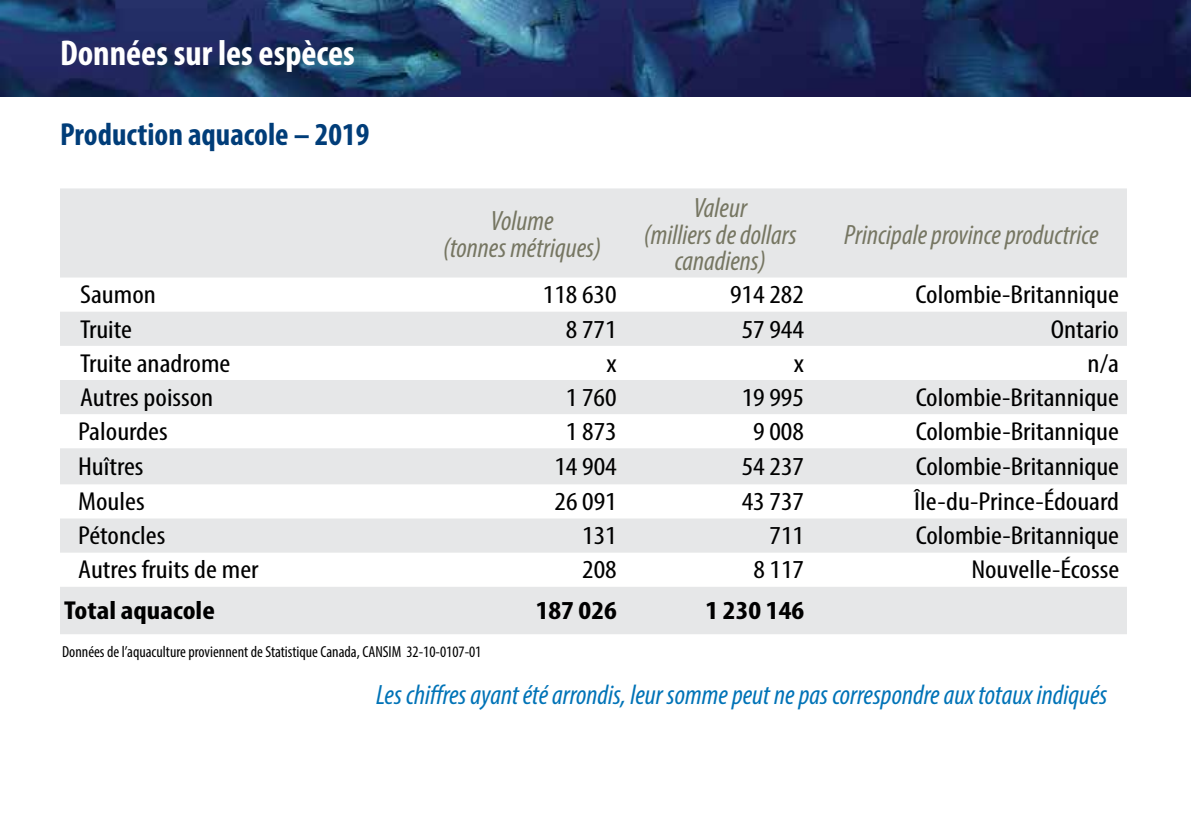
<style>
.page{position:relative;width:1191px;height:840px;background:#fff}
.page>*{position:absolute;margin:0;border:0;box-sizing:border-box;transform-origin:0 0}
.t1{font:700 condensed 36px "Myriad Pro";color:#fff}
.t2{font:700 condensed 32px "Myriad Pro";color:#003d79}
.t3{font:italic condensed 28px/26px "Myriad Pro";color:#767662;text-align:center}
.t4{font:italic condensed 28px "Myriad Pro";color:#0073b7}
.t5{font:condensed 26px "Myriad Pro";color:#000;scale:1.15 1}
.t6{font:700 condensed 26px "Myriad Pro";color:#000;scale:1.15 1}
.t7{font:condensed 16px "Myriad Pro";color:#000}
</style>
<div class="page">
<img style="left:0;top:0;width:1191px;height:96px">
<svg style="left:60px;top:188px;width:1067px;height:446px;fill:#e6e7e8"></svg>
<h1 class="t1" style="left:60px;top:31px;width:296px">Données sur les espèces</h1>
<p class="t2" style="left:60px;top:114px;width:311px">Production aquacole – 2019</p>
<p class="t3" style="left:443px;top:208px;width:160px">Volume<br>(tonnes métriques)</p>
<p class="t3" style="left:643px;top:195px;width:155px">Valeur<br>(milliers de dollars canadiens)</p>
<p class="t3" style="left:844px;top:221px;width:256px">Principale province productrice</p>
<p class="t5" style="left:80px;top:279px;width:68px">Saumon</p>
<p class="t5" style="left:543px;top:279px;width:66px">118 630</p>
<p class="t5" style="left:730px;top:279px;width:66px">914 282</p>
<p class="t5" style="left:915px;top:279px;width:178px">Colombie-Britannique</p>
<p class="t5" style="left:80px;top:313px;width:47px">Truite</p>
<p class="t5" style="left:566px;top:313px;width:46px">8 771</p>
<p class="t5" style="left:741px;top:313px;width:56px">57 944</p>
<p class="t5" style="left:1050px;top:313px;width:61px">Ontario</p>
<p class="t5" style="left:80px;top:347px;width:132px">Truite anadrome</p>
<p class="t5" style="left:606px;top:347px;width:10px">x</p>
<p class="t5" style="left:794px;top:347px;width:10px">x</p>
<p class="t5" style="left:1087px;top:347px;width:29px">n/a</p>
<p class="t5" style="left:80px;top:381px;width:117px">Autres poisson</p>
<p class="t5" style="left:566px;top:381px;width:46px">1 760</p>
<p class="t5" style="left:741px;top:381px;width:56px">19 995</p>
<p class="t5" style="left:915px;top:381px;width:178px">Colombie-Britannique</p>
<p class="t5" style="left:78px;top:415px;width:79px">Palourdes</p>
<p class="t5" style="left:566px;top:415px;width:46px">1 873</p>
<p class="t5" style="left:753px;top:415px;width:46px">9 008</p>
<p class="t5" style="left:915px;top:415px;width:178px">Colombie-Britannique</p>
<p class="t5" style="left:78px;top:450px;width:58px">Huîtres</p>
<p class="t5" style="left:554px;top:450px;width:56px">14 904</p>
<p class="t5" style="left:741px;top:450px;width:56px">54 237</p>
<p class="t5" style="left:915px;top:450px;width:178px">Colombie-Britannique</p>
<p class="t5" style="left:78px;top:485px;width:59px">Moules</p>
<p class="t5" style="left:554px;top:485px;width:56px">26 091</p>
<p class="t5" style="left:742px;top:485px;width:56px">43 737</p>
<p class="t5" style="left:914px;top:485px;width:180px">Île-du-Prince-Édouard</p>
<p class="t5" style="left:78px;top:519px;width:77px">Pétoncles</p>
<p class="t5" style="left:582px;top:519px;width:32px">131</p>
<p class="t5" style="left:769px;top:519px;width:32px">711</p>
<p class="t5" style="left:915px;top:519px;width:178px">Colombie-Britannique</p>
<p class="t5" style="left:78px;top:553px;width:158px">Autres fruits de mer</p>
<p class="t5" style="left:582px;top:553px;width:32px">208</p>
<p class="t5" style="left:753px;top:553px;width:46px">8 117</p>
<p class="t5" style="left:971px;top:553px;width:130px">Nouvelle-Écosse</p>
<p class="t6" style="left:64px;top:594px;width:132px">Total aquacole</p>
<p class="t6" style="left:535px;top:594px;width:72px">187 026</p>
<p class="t6" style="left:705px;top:594px;width:87px">1 230 146</p>
<p class="t7" style="left:62px;top:641px;width:421px">Données de l’aquaculture proviennent de Statistique Canada, CANSIM 32-10-0107-01</p>
<p class="t4" style="left:376px;top:677px;width:733px">Les chiffres ayant été arrondis, leur somme peut ne pas correspondre aux totaux indiqués</p>
</div>
